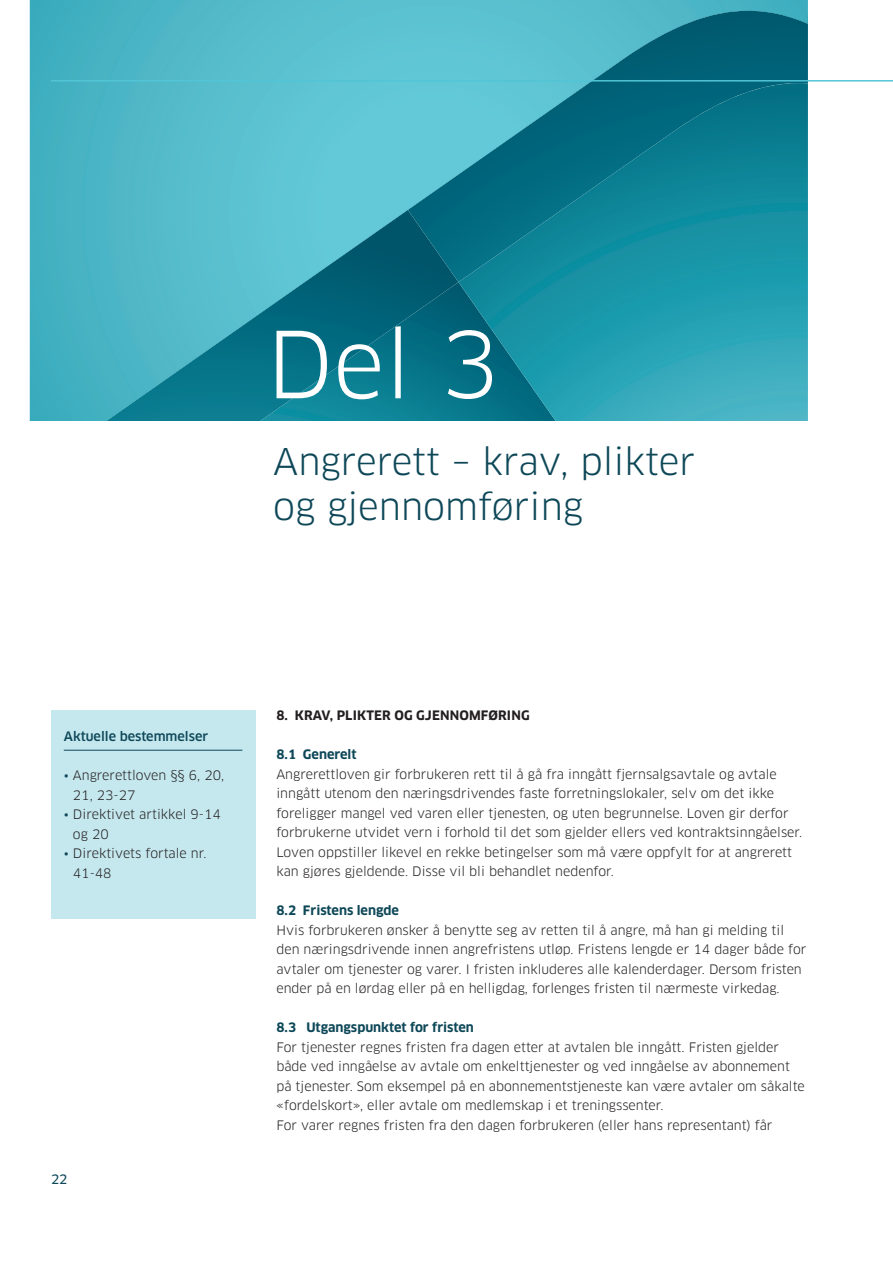
<style>
.page{position:relative;width:893px;height:1263px;background:#fff}
.page>*{position:absolute;margin:0;border:0;box-sizing:border-box;transform-origin:0 0}
.t1{font:90px "Clan OT";color:#fff}
.t2{font:36px/45px "Clan OT";color:#0e4858}
.t3{font:12.75px/19.5px "Clan OT";color:#231f20}
.t4{font:700 12.75px "Clan OT";color:#0e4858}
.t5{font:700 12.75px "Clan OT";letter-spacing:.01em;color:#231f20}
.t6{font:500 12.75px "Clan OT";color:#0e4858}
.t7{font:12.75px "Clan OT News";color:#0e4858}
.s1{color:#0e4858}
</style>
<div class="page">
<svg style="left:30px;top:0;width:778px;height:421px;background:#319daf"></svg>
<div style="left:51px;top:710px;width:204px;height:208px;background:#c5e8ef"></div>
<hr style="left:64px;top:750px;width:178px;height:1px;background:#0e4858">
<hr style="left:51px;top:80px;width:842px;height:2px;background:#52c5d6">
<h1 class="t1" style="left:267px;top:311px;width:234px">Del 3</h1>
<h2 class="t2" style="left:273px;top:439px;width:423px">Angrerett – krav, plikter og gjennomføring</h2>
<p class="t6" style="left:64px;top:729px;width:146px">Aktuelle bestemmelser</p>
<p class="t3" style="left:73px;top:766px;width:153px;text-indent:-9px"><span class="s1">•</span> Angrerettloven §§ 6, 20,<br>21, 23-27</p>
<p class="t3" style="left:73px;top:805px;width:149px;text-indent:-9px"><span class="s1">•</span> Direktivet artikkel 9-14 og 20</p>
<p class="t3" style="left:73px;top:844px;width:135px;text-indent:-9px"><span class="s1">•</span> Direktivets fortale nr.<br>41-48</p>
<p class="t7" style="left:51px;top:1171px;width:18px">22</p>
<p class="t5" style="left:276px;top:708px;width:255px">8. KRAV, PLIKTER OG GJENNOMFØRING</p>
<p class="t4" style="left:276px;top:747px;width:82px">8.1 Generelt</p>
<p class="t3" style="left:276px;top:764px;width:527px">Angrerettloven gir forbrukeren rett til å gå fra inngått fjernsalgsavtale og avtale inngått utenom den næringsdrivendes faste forretningslokaler, selv om det ikke foreligger mangel ved varen eller tjenesten, og uten begrunnelse. Loven gir derfor forbrukerne utvidet vern i forhold til det som gjelder ellers ved kontraktsinngåelser.<br>Loven oppstiller likevel en rekke betingelser som må være oppfylt for at angrerett kan gjøres gjeldende. Disse vil bli behandlet nedenfor.</p>
<p class="t4" style="left:276px;top:903px;width:124px">8.2 Fristens lengde</p>
<p class="t3" style="left:276px;top:920px;width:532px">Hvis forbrukeren ønsker å benytte seg av retten til å angre, må han gi melding til den næringsdrivende innen angrefristens utløp. Fristens lengde er 14 dager både for avtaler om tjenester og varer. I fristen inkluderes alle kalenderdager. Dersom fristen ender på en lørdag eller på en helligdag, forlenges fristen til nærmeste virkedag.</p>
<p class="t4" style="left:276px;top:1020px;width:199px">8.3 Utgangspunktet for fristen</p>
<p class="t3" style="left:276px;top:1037px;width:530px">For tjenester regnes fristen fra dagen etter at avtalen ble inngått. Fristen gjelder både ved inngåelse av avtale om enkelttjenester og ved inngåelse av abonnement på tjenester. Som eksempel på en abonnementstjeneste kan være avtaler om såkalte «fordelskort», eller avtale om medlemskap i et treningssenter.<br>For varer regnes fristen fra den dagen forbrukeren (eller hans representant) får</p>
</div>
